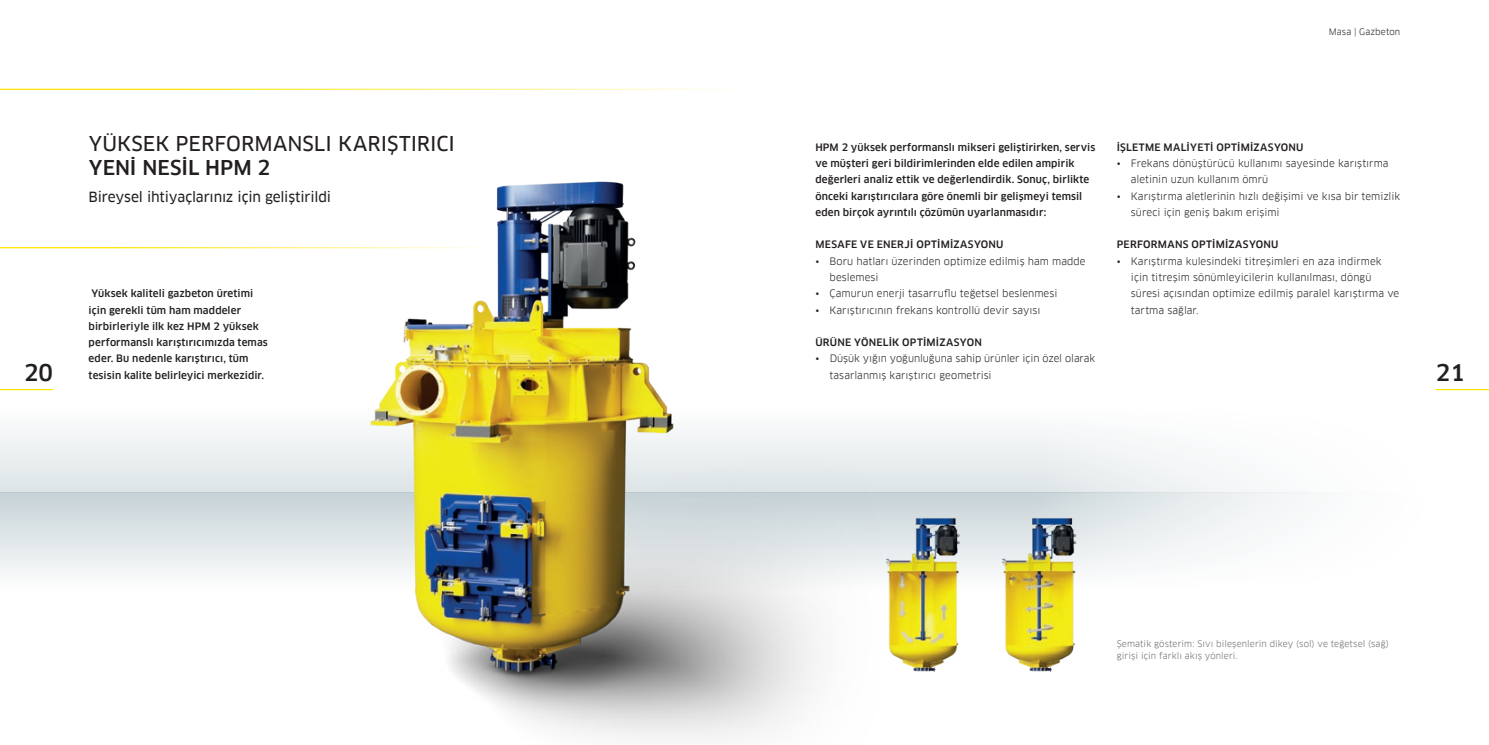
<style>
.page{position:relative;width:1489px;height:745px;background:#fff}
.page>*{position:absolute;margin:0;border:0;box-sizing:border-box;transform-origin:0 0}
.t1{font:500 22.5px "Clan Pro";color:#231f20}
.t2{font:20px "Clan Pro News";color:#231f20}
.t3{font:500 20px "Clan Pro";letter-spacing:-.005em;color:#231f20}
.t4{font:13.75px "Clan Pro News";letter-spacing:-.015em;color:#231f20}
.t5{font:10px/16.2px "Clan Pro";letter-spacing:.005em;color:#231f20}
.t6{font:500 10px/16.2px "Clan Pro";letter-spacing:.01em;color:#231f20}
.t7{font:8.75px/12.5px "Clan Pro";letter-spacing:.01em;color:#6c6d70}
.t8{font:8.75px "Clan Pro";letter-spacing:.01em;color:#231f20}
</style>
<div class="page">
<svg style="left:0;top:492px;width:1327px;height:82px"></svg>
<svg style="left:0;top:430px;width:1249px;height:62px;fill:#edf1f2"></svg>
<img style="left:225px;top:88px;width:656px;height:652px">
<img style="left:867px;top:517px;width:98px;height:158px">
<img style="left:983px;top:517px;width:115px;height:155px">
<hr style="left:0;top:89px;width:746px;height:1px;background:#ffe601">
<hr style="left:0;top:247px;width:490px;height:1px;background:#ffe601">
<hr style="left:0;top:389px;width:53px;height:1px;background:#ffe601">
<hr style="left:1435px;top:389px;width:53px;height:1px;background:#ffe601">
<p class="t8" style="left:1328px;top:27px;width:73px">Masa | Gazbeton</p>
<h2 class="t2" style="left:89px;top:131px;width:368px">YÜKSEK PERFORMANSLI KARIŞTIRICI</h2>
<h2 class="t3" style="left:89px;top:156px;width:183px">YENI NESIL HPM 2</h2>
<h3 class="t4" style="left:89px;top:189px;width:244px">Bireysel ihtiyaçlarınız için geliştirildi</h3>
<p class="t6" style="left:1116px;top:139px;width:188px">İŞLETME MALIYETI OPTIMIZASYONU</p>
<p class="t5" style="left:1130px;top:155px;width:259px;text-indent:-14px">• Frekans dönüştürücü kullanımı sayesinde karıştırma aletinin uzun kullanım ömrü</p>
<p class="t5" style="left:1130px;top:188px;width:271px;text-indent:-14px">• Karıştırma aletlerinin hızlı değişimi ve kısa bir temizlik süreci için geniş bakım erişimi</p>
<p class="t6" style="left:1116px;top:236px;width:163px">PERFORMANS OPTIMIZASYONU</p>
<p class="t5" style="left:1130px;top:253px;width:270px;text-indent:-14px">• Karıştırma kulesindeki titreşimleri en aza indirmek için titreşim sönümleyicilerin kullanılması, döngü süresi açısından optimize edilmiş paralel karıştırma ve tartma sağlar.</p>
<p class="t6" style="left:815px;top:139px;width:281px">HPM 2 yüksek performanslı mikseri geliştirirken, servis ve müşteri geri bildirimlerinden elde edilen ampirik değerleri analiz ettik ve değerlendirdik. Sonuç, birlikte önceki karıştırıcılara göre önemli bir gelişmeyi temsil eden birçok ayrıntılı çözümün uyarlanmasıdır:</p>
<p class="t6" style="left:815px;top:236px;width:190px">MESAFE VE ENERJI OPTIMIZASYONU</p>
<p class="t5" style="left:829px;top:253px;width:257px;text-indent:-14px">• Boru hatları üzerinden optimize edilmiş ham madde beslemesi</p>
<p class="t5" style="left:815px;top:285px;width:243px">• Çamurun enerji tasarruflu teğetsel beslenmesi</p>
<p class="t5" style="left:815px;top:301px;width:226px">• Karıştırıcının frekans kontrollü devir sayısı</p>
<p class="t6" style="left:815px;top:334px;width:168px">ÜRÜNE YÖNELIK OPTIMIZASYON</p>
<p class="t5" style="left:815px;top:350px;width:281px">• Düşük yığın yoğunluğuna sahip ürünler için özel olarak</p>
<p class="t6" style="left:89px;top:285px;width:181px">Yüksek kaliteli gazbeton üretimi için gerekli tüm ham maddeler birbirleriyle ilk kez HPM 2 yüksek performanslı karıştırıcımızda temas eder. Bu nedenle karıştırıcı, tüm tesisin kalite belirleyici merkezidir.</p>
<h1 class="t1" style="left:24px;top:359px;width:31px">20</h1>
<p class="t5" style="left:829px;top:366px;width:164px">tasarlanmış karıştırıcı geometrisi</p>
<h1 class="t1" style="left:1435px;top:359px;width:31px">21</h1>
<p class="t7" style="left:1116px;top:636px;width:273px">Şematik gösterim: Sıvı bileşenlerin dikey (sol) ve teğetsel (sağ) girişi için farklı akış yönleri.</p>
</div>
